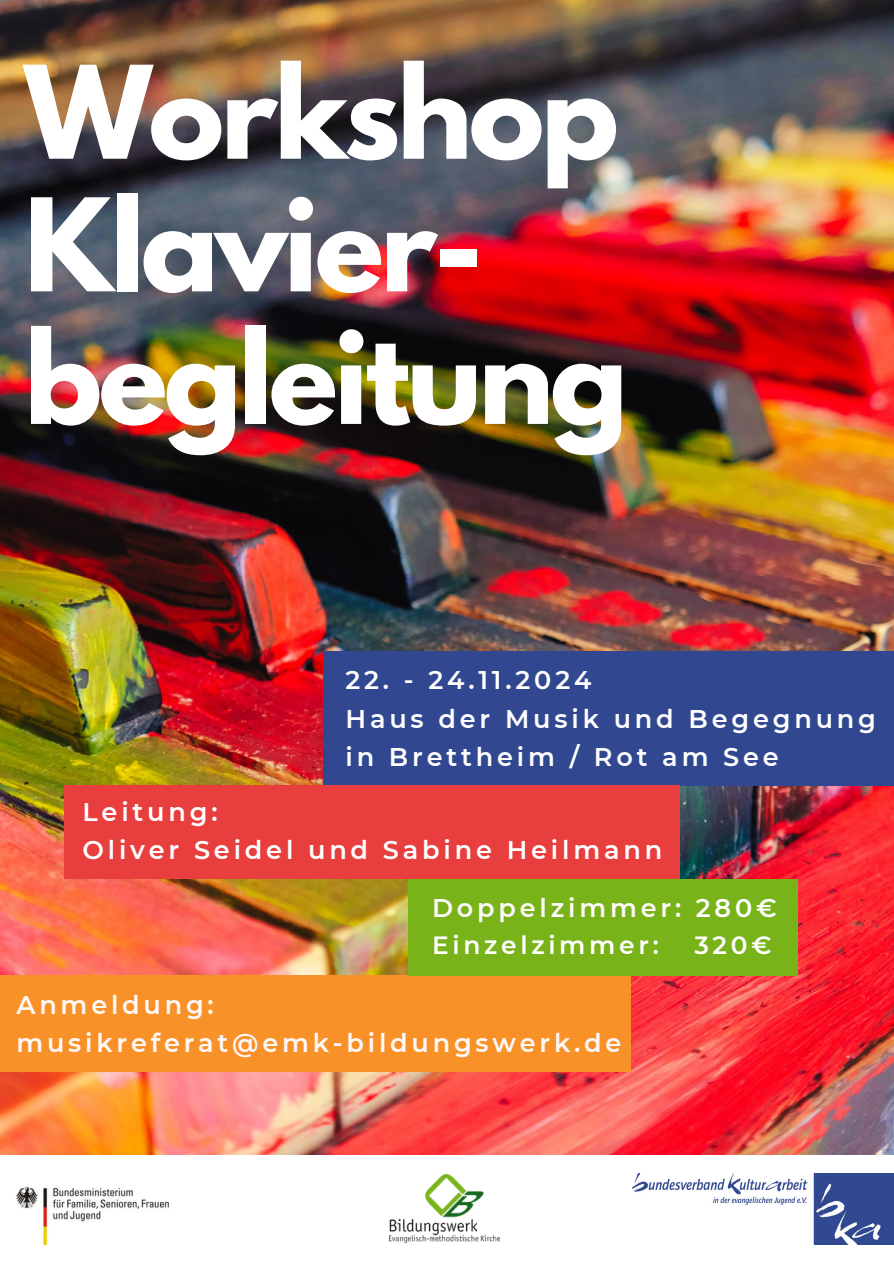
<style>
.page{position:relative;width:894px;height:1264px;background:#fff}
.page>*{position:absolute;margin:0;border:0;box-sizing:border-box;transform-origin:0 0}
.t1{font:700 114px/132.6px "League Spartan";letter-spacing:-.03em;color:#fff}
.t2{font:600 25.5px "Montserrat";letter-spacing:.15em;color:#fff}
.t3{font:600 25.5px "Montserrat";letter-spacing:.15em;color:#fef9f9}
.t4{font:600 24.9px "Montserrat";letter-spacing:.15em;color:#fff}
.s1{color:#fff}
</style>
<div class="page">
<img style="left:0;top:0;width:893px;height:1154px">
<img style="left:389px;top:1174px;width:110px;height:68px">
<img style="left:632px;top:1173px;width:261px;height:72px">
<img style="left:15px;top:1186px;width:154px;height:59px">
<div style="left:323px;top:651px;width:570px;height:134px;background:#314891"></div>
<div style="left:0;top:975px;width:630px;height:97px;background:#f99129"></div>
<div style="left:408px;top:879px;width:389px;height:96px;background:#78b419"></div>
<div style="left:64px;top:785px;width:615px;height:94px;background:#e83e3e"></div>
<p class="t1" style="left:24px;top:61px;width:605px">Workshop<br>Klavier&shy;begleitung</p>
<p class="t2" style="left:345px;top:664px;width:247px">22. - 24.11.2024</p>
<p class="t2" style="left:345px;top:703px;width:531px">Haus der Musik und Begegnung</p>
<p class="t2" style="left:345px;top:741px;width:434px">in Brettheim / Rot am See</p>
<p class="t2" style="left:82px;top:796px;width:136px">Leitung:</p>
<p class="t2" style="left:82px;top:834px;width:581px">Oliver Seidel und Sabine Heilmann</p>
<p class="t3" style="left:432px;top:892px;width:346px">Doppelzimmer: <span class="s1">280€</span></p>
<p class="t4" style="left:432px;top:930px;width:228px">Einzelzimmer:</p>
<p class="t4" style="left:694px;top:930px;width:79px">320€</p>
<p class="t3" style="left:16px;top:989px;width:199px">Anmeldung:</p>
<p class="t3" style="left:16px;top:1027px;width:606px">musikreferat@emk-bildungswerk.de</p>
</div>
